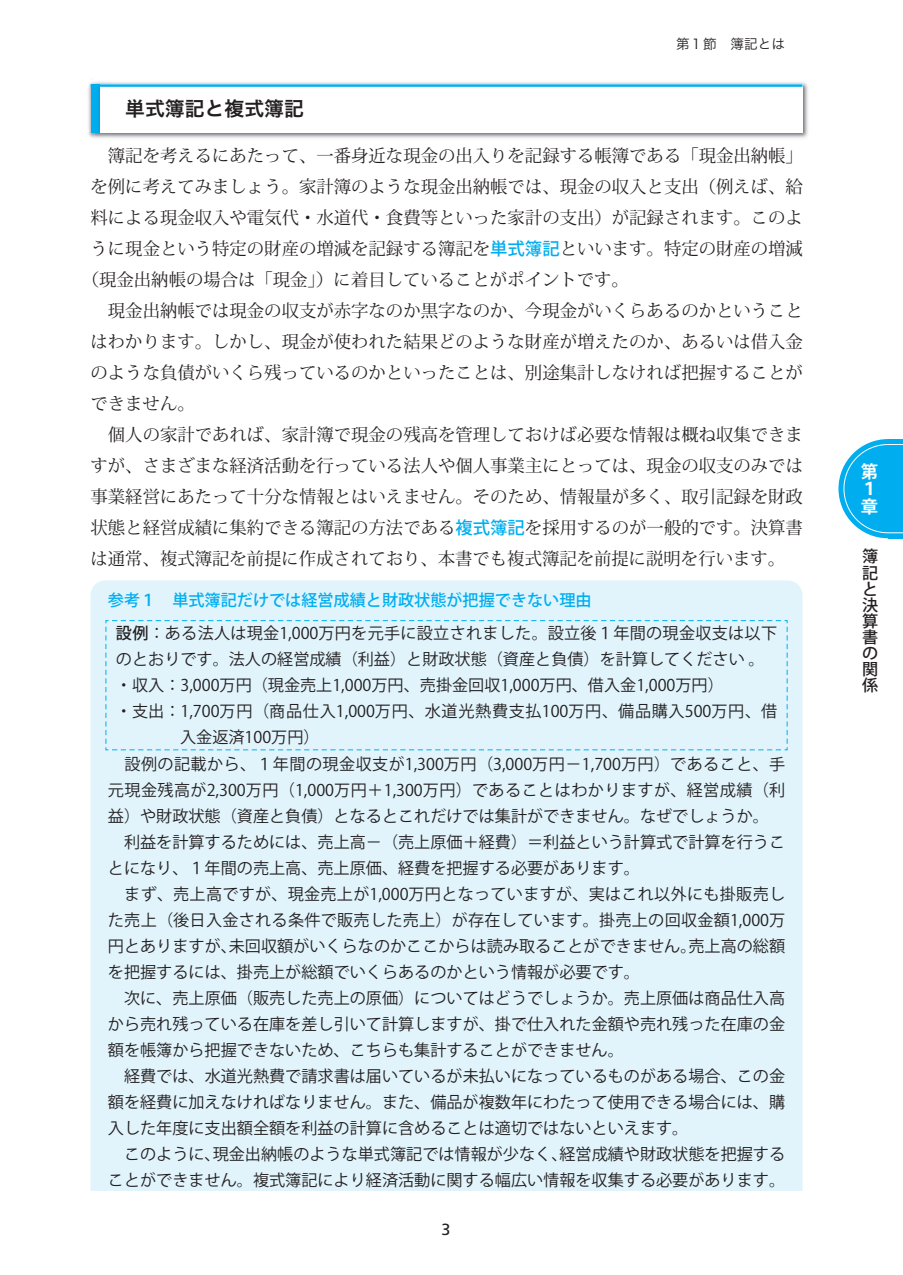
<style>
.page{position:relative;width:903px;height:1275px;background:#fff}
.page>*{position:absolute;margin:0;border:0;box-sizing:border-box;transform-origin:0 0}
.t1{font:19.78px "Hira Kaku Pro N W6";color:#231f20}
.t2{font:17.32px "Koz Min Pro";color:#231f20}
.t3{font:700 17.32px/17.3px "Koz Go Pro";color:#fff;text-align:justify}
.t4{font:16.1px/33.4px "Koz Go Pro";color:#231f20}
.t5{font:16.1px "Koz Go Pro";letter-spacing:.025em;color:#231f20}
.t6{font:16.1px "Koz Go Pro";letter-spacing:.02em;color:#231f20}
.t7{font:500 16.1px/16.1px "Koz Go Pro";color:#231f20;text-align:justify}
.t8{font:16.1px "Frutiger";color:#231f20}
.t9{font:13.65px "Hira Kaku Pro N W3";color:#231f20}
.s1{font-family:"Koz Go Pro";font-weight:500;color:#00aeef}
.s2{font-weight:500;color:#00aeef}
.s3{font-weight:500}
</style>
<div class="page">
<img style="left:88px;top:82px;width:7px;height:56px">
<div style="left:91px;top:84px;width:9px;height:49px;background:#00aeef"></div>
<img style="left:95px;top:82px;width:713px;height:56px">
<img style="left:95px;top:87px;width:5px;height:46px">
<div style="left:100px;top:84px;width:702px;height:49px;background:#fff"></div>
<hr style="left:91px;top:84px;width:711px;height:3px;background:#00aeef">
<svg style="left:838px;top:439px;width:65px;height:99px"></svg>
<div style="left:91px;top:580px;width:711px;height:625px;background:#e1f4fc;border-radius:15px"></div>
<svg style="left:105px;top:620px;width:683px;height:131px"></svg>
<div style="left:77px;top:1191px;width:743px;height:19px;background:#fff"></div>
<p class="t9" style="left:676px;top:32px;width:111px">第１節 簿記とは</p>
<p class="t1" style="left:125px;top:91px;width:180px">単式簿記と複式簿記</p>
<p class="t2" style="left:108px;top:143px;width:696px">簿記を考えるにあたって、一番身近な現金の出入りを記録する帳簿である「現金出納帳」</p>
<p class="t2" style="left:91px;top:174px;width:714px">を例に考えてみましょう。家計簿のような現金出納帳では、現金の収入と支出（例えば、給</p>
<p class="t2" style="left:91px;top:205px;width:714px">料による現金収入や電気代・水道代・食費等といった家計の支出）が記録されます。このよ</p>
<p class="t2" style="left:91px;top:236px;width:714px">うに現金という特定の財産の増減を記録する簿記を<span class="s1">単式簿記</span>といいます。特定の財産の増減</p>
<p class="t2" style="left:82px;top:267px;width:548px">（現金出納帳の場合は「現金」）に着目していることがポイントです。</p>
<p class="t2" style="left:108px;top:298px;width:696px">現金出納帳では現金の収支が赤字なのか黒字なのか、今現金がいくらあるのかということ</p>
<p class="t2" style="left:91px;top:329px;width:714px">はわかります。しかし、現金が使われた結果どのような財産が増えたのか、あるいは借入金</p>
<p class="t2" style="left:91px;top:360px;width:714px">のような負債がいくら残っているのかといったことは、別途集計しなければ把握することが</p>
<p class="t2" style="left:91px;top:391px;width:106px">できません。</p>
<p class="t2" style="left:108px;top:422px;width:696px">個人の家計であれば、家計簿で現金の残高を管理しておけば必要な情報は概ね収集できま</p>
<p class="t2" style="left:91px;top:453px;width:714px">すが、さまざまな経済活動を行っている法人や個人事業主にとっては、現金の収支のみでは</p>
<p class="t2" style="left:91px;top:484px;width:714px">事業経営にあたって十分な情報とはいえません。そのため、情報量が多く、取引記録を財政</p>
<p class="t2" style="left:91px;top:515px;width:714px">状態と経営成績に集約できる簿記の方法である<span class="s1">複式簿記</span>を採用するのが一般的です。決算書</p>
<p class="t2" style="left:91px;top:546px;width:696px">は通常、複式簿記を前提に作成されており、本書でも複式簿記を前提に説明を行います。</p>
<p class="t4" style="left:116px;top:584px;width:663px;text-indent:-8px"><span class="s2">参考１ 単式簿記だけでは経営成績と財政状態が把握できない理由<br></span><span class="s3">設例</span>：ある法人は現金1,000万円を元手に設立されました。設立後１年間の現金収支は以下</p>
<p class="t4" style="left:116px;top:643px;width:650px">のとおりです。法人の経営成績（利益）と財政状態（資産と負債）を計算してください。</p>
<p class="t4" style="left:116px;top:669px;width:609px">・収入：3,000万円（現金売上1,000万円、売掛金回収1,000万円、借入金1,000万円）</p>
<p class="t6" style="left:116px;top:701px;width:663px">・支出：1,700万円（商品仕入1,000万円、水道光熱費支払100万円、備品購入500万円、借</p>
<p class="t4" style="left:180px;top:721px;width:141px">入金返済100万円）</p>
<p class="t5" style="left:124px;top:753px;width:662px">設例の記載から、１年間の現金収支が1,300万円（3,000万円－1,700万円）であること、手</p>
<p class="t5" style="left:108px;top:779px;width:679px">元現金残高が2,300万円（1,000万円＋1,300万円）であることはわかりますが、経営成績（利</p>
<p class="t4" style="left:108px;top:799px;width:663px">益）や財政状態（資産と負債）となるとこれだけでは集計ができません。なぜでしょうか。</p>
<p class="t4" style="left:124px;top:825px;width:663px">利益を計算するためには、売上高－（売上原価＋経費）＝利益という計算式で計算を行うこ</p>
<p class="t4" style="left:108px;top:851px;width:534px">とになり、１年間の売上高、売上原価、経費を把握する必要があります。</p>
<p class="t4" style="left:124px;top:877px;width:662px">まず、売上高ですが、現金売上が1,000万円となっていますが、実はこれ以外にも掛販売し</p>
<p class="t4" style="left:108px;top:904px;width:679px">た売上（後日入金される条件で販売した売上）が存在しています。掛売上の回収金額1,000万</p>
<p class="t4" style="left:108px;top:930px;width:679px">円とありますが、未回収額がいくらなのかここからは読み取ることができません。売上高の総額</p>
<p class="t4" style="left:108px;top:956px;width:534px">を把握するには、掛売上が総額でいくらあるのかという情報が必要です。</p>
<p class="t4" style="left:124px;top:982px;width:663px">次に、売上原価（販売した売上の原価）についてはどうでしょうか。売上原価は商品仕入高</p>
<p class="t4" style="left:108px;top:1008px;width:679px">から売れ残っている在庫を差し引いて計算しますが、掛で仕入れた金額や売れ残った在庫の金</p>
<p class="t4" style="left:108px;top:1034px;width:517px">額を帳簿から把握できないため、こちらも集計することができません。</p>
<p class="t4" style="left:124px;top:1060px;width:663px">経費では、水道光熱費で請求書は届いているが未払いになっているものがある場合、この金</p>
<p class="t4" style="left:108px;top:1086px;width:679px">額を経費に加えなければなりません。また、備品が複数年にわたって使用できる場合には、購</p>
<p class="t4" style="left:108px;top:1112px;width:582px">入した年度に支出額全額を利益の計算に含めることは適切ではないといえます。</p>
<p class="t4" style="left:124px;top:1138px;width:663px">このように、現金出納帳のような単式簿記では情報が少なく、経営成績や財政状態を把握する</p>
<p class="t4" style="left:108px;top:1164px;width:679px">ことができません。複式簿記により経済活動に関する幅広い情報を収集する必要があります。</p>
<p class="t8" style="left:441px;top:1223px;width:10px">3</p>
<p class="t3" style="left:861px;top:464px;width:19px">第１章</p>
<p class="t7" style="left:862px;top:549px;width:18px">簿記と決算書の関係</p>
</div>
